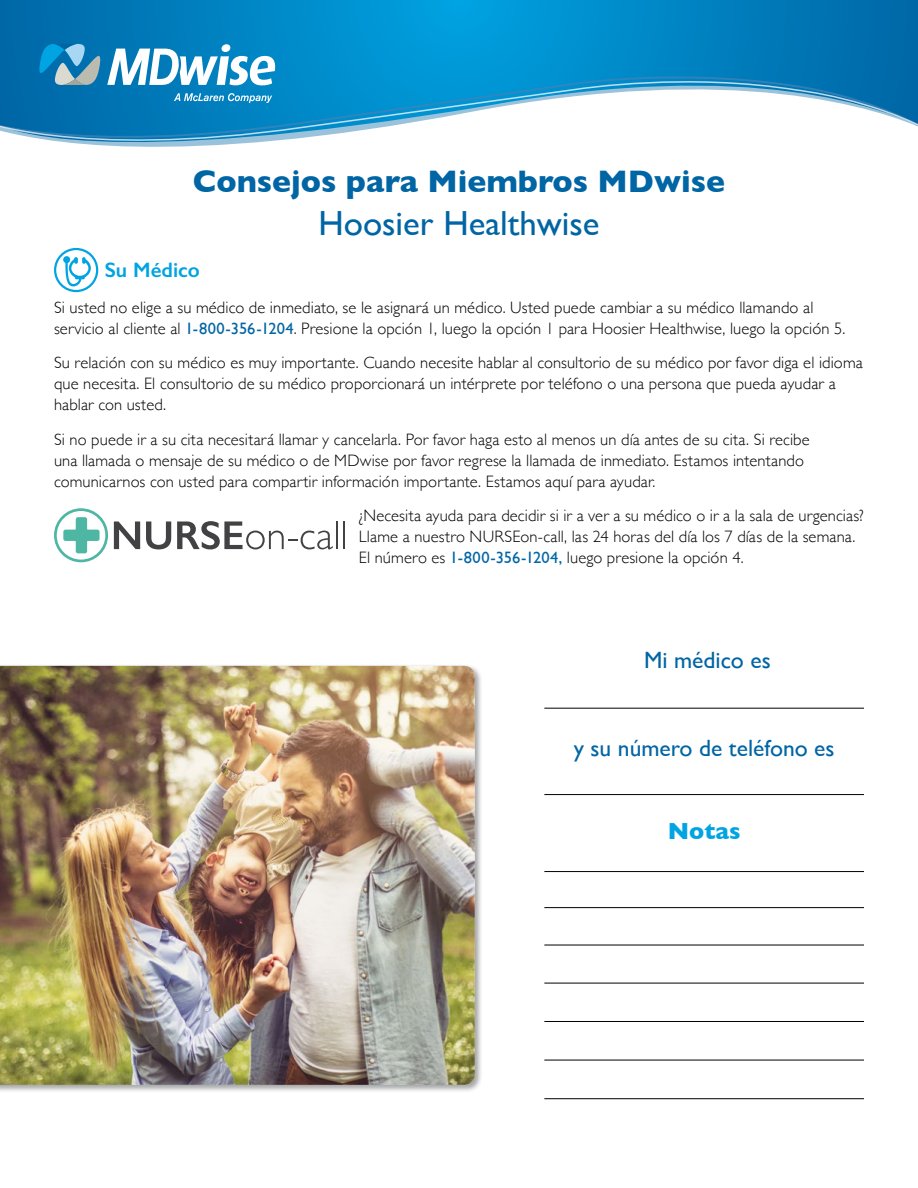
<style>
.page{position:relative;width:918px;height:1188px;background:#fff}
.page>*{position:absolute;margin:0;border:0;box-sizing:border-box;transform-origin:0 0}
.t1{font:34.8px "Gill Sans";color:#0065a4}
.t2{font:700 31.8px "Gill Sans";color:#0065a4}
.t3{font:700 23.7px "Gill Sans";color:#00a4e3}
.t4{font:23.55px "Gill Sans";color:#0065a4}
.t5{font:600 21px "Gill Sans";color:#00a4e3}
.t6{font:300 16.5px/21px "Gill Sans";letter-spacing:.005em;color:#000}
.s1{font-weight:400;color:#0065a4}
</style>
<div class="page">
<svg style="left:0;top:0;width:918px;height:147px;background:#118cc7"></svg>
<svg style="left:0;top:69px;width:918px;height:3px;background:#0084c3"></svg>
<svg style="left:0;top:72px;width:918px;height:70px"></svg>
<svg style="left:174px;top:93px;width:98px;height:10px"></svg>
<svg style="left:39px;top:44px;width:236px;height:41px"></svg>
<svg style="left:54px;top:508px;width:54px;height:54px"></svg>
<svg style="left:114px;top:521px;width:26px;height:28px"></svg>
<svg style="left:146px;top:521px;width:25px;height:28px"></svg>
<svg style="left:177px;top:521px;width:156px;height:28px"></svg>
<hr style="left:336px;top:521px;width:2px;height:28px;background:#424143">
<hr style="left:343px;top:521px;width:2px;height:28px;background:#424143">
<div style="left:54px;top:248px;width:44px;height:44px;border:2px solid #00a4e3;border-radius:50%"></div>
<svg style="left:64px;top:257px;width:27px;height:29px"></svg>
<div style="left:63px;top:256px;width:7px;height:7px;background:#00a4e3;border-radius:50%"></div>
<hr style="left:544px;top:708px;width:320px;height:1px;background:#000">
<hr style="left:544px;top:794px;width:320px;height:1px;background:#000">
<hr style="left:544px;top:871px;width:320px;height:1px;background:#000">
<hr style="left:544px;top:907px;width:320px;height:1px;background:#000">
<hr style="left:544px;top:945px;width:320px;height:1px;background:#000">
<hr style="left:544px;top:983px;width:320px;height:1px;background:#000">
<hr style="left:544px;top:1021px;width:320px;height:1px;background:#000">
<hr style="left:544px;top:1060px;width:320px;height:1px;background:#000">
<hr style="left:544px;top:1098px;width:320px;height:1px;background:#000">
<div style="left:0;top:664px;width:483px;height:429px;background:#000;opacity:.35"></div>
<img style="left:0;top:666px;width:475px;height:419px">
<h2 class="t2" style="left:193px;top:156px;width:534px">Consejos para Miembros MDwise</h2>
<p class="t5" style="left:105px;top:258px;width:97px">Su Médico</p>
<h1 class="t1" style="left:318px;top:203px;width:283px">Hoosier Healthwise</h1>
<p class="t6" style="left:54px;top:296px;width:793px">Si usted no elige a su médico de inmediato, se le asignará un médico. Usted puede cambiar a su médico llamando al servicio al cliente al <span class="s1">1-800-356-1204</span>. Presione la opción 1, luego la opción 1 para Hoosier Healthwise, luego la opción 5.</p>
<p class="t6" style="left:54px;top:352px;width:810px">Su relación con su médico es muy importante. Cuando necesite hablar al consultorio de su médico por favor diga el idioma que necesita. El consultorio de su médico proporcionará un intérprete por teléfono o una persona que pueda ayudar a hablar con usted.</p>
<p class="t6" style="left:54px;top:428px;width:757px">Si no puede ir a su cita necesitará llamar y cancelarla. Por favor haga esto al menos un día antes de su cita. Si recibe una llamada o mensaje de su médico o de MDwise por favor regrese la llamada de inmediato. Estamos intentando comunicarnos con usted para compartir información importante. Estamos aquí para ayudar.</p>
<p class="t6" style="left:359px;top:505px;width:507px">¿Necesita ayuda para decidir si ir a ver a su médico o ir a la sala de urgencias?<br>Llame a nuestro NURSEon-call, las 24 horas del día los 7 días de la semana.<br>El número es <span class="s1">1-800-356-1204,</span> luego presione la opción 4.</p>
<p class="t4" style="left:644px;top:646px;width:128px">Mi médico es</p>
<p class="t4" style="left:574px;top:734px;width:262px">y su número de teléfono es</p>
<p class="t3" style="left:668px;top:812px;width:74px">Notas</p>
</div>
